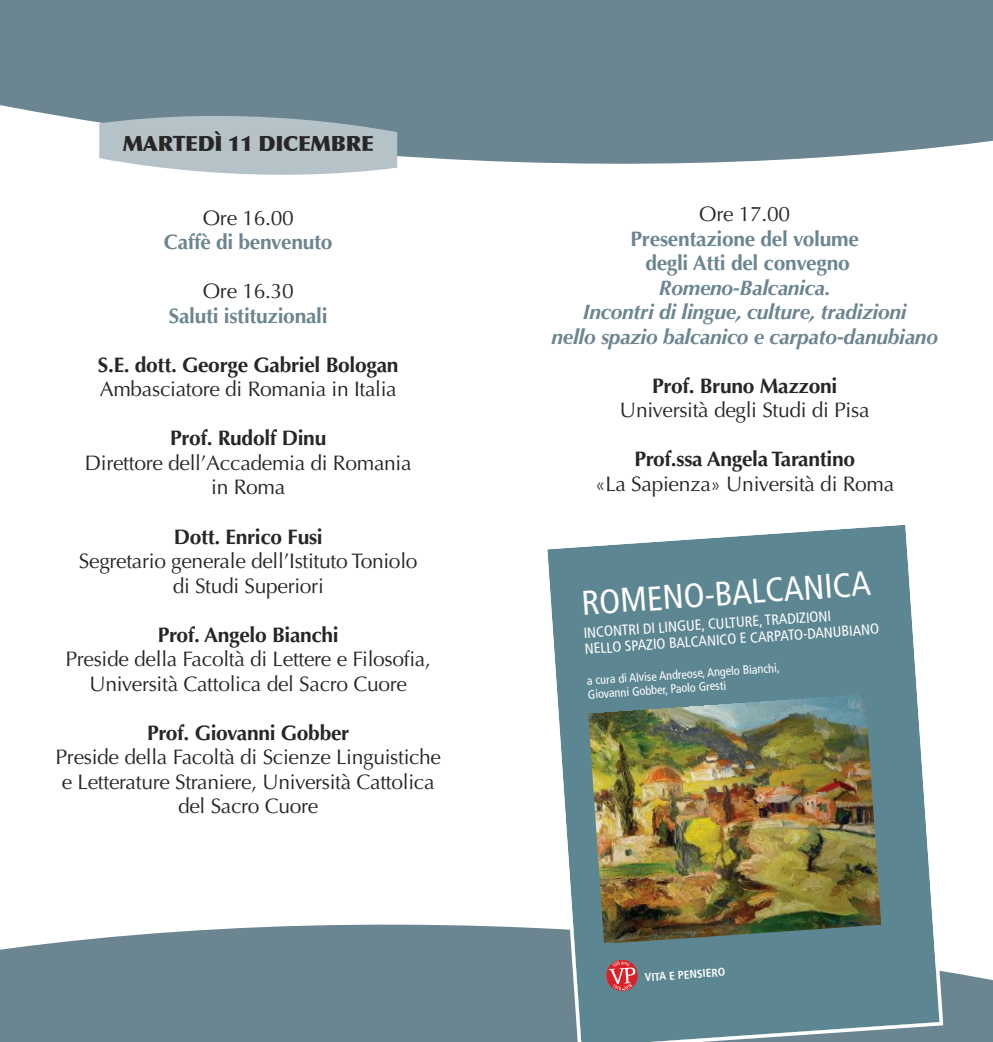
<style>
.page{position:relative;width:993px;height:1042px;background:#fff}
.page>*{position:absolute;margin:0;border:0;box-sizing:border-box;transform-origin:0 0}
.t1{font:condensed 34.3px "Frutiger LT Std";color:#fff}
.t2{font:21px/24.5px "Optima";letter-spacing:-.015em;color:#272526;text-align:center}
.t3{font:700 21px "Optima";letter-spacing:-.015em;color:#272526}
.t4{font:italic 700 21px/24.5px "Optima";letter-spacing:-.015em;color:#6b8591;text-align:center}
.t5{font:700 21px/24.5px "Optima";letter-spacing:-.015em;color:#6b8591;text-align:center}
.t6{font:900 21px "Optima";letter-spacing:-.015em;color:#272526}
.t7{font:condensed 14.7px/16.3px "Frutiger LT Std";color:#fff}
.t8{font:condensed 12.25px/13.8px "Frutiger LT Std";color:#fff}
.t9{font:700 condensed 11.38px "Frutiger LT Std";color:#fff}
</style>
<div class="page">
<svg style="left:0;top:0;width:992px;height:167px;fill:#6b8591"></svg>
<svg style="left:99px;top:114px;width:298px;height:61px"></svg>
<svg style="left:0;top:924px;width:992px;height:118px;fill:#6b8591"></svg>
<img style="left:541px;top:525px;width:403px;height:517px">
<p class="t6" style="left:123px;top:131px;width:252px">MARTEDÌ 11 DICEMBRE</p>
<p class="t2" style="left:203px;top:208px;width:92px">Ore 16.00</p>
<p class="t5" style="left:164px;top:232px;width:170px">Caffè di benvenuto</p>
<p class="t2" style="left:203px;top:281px;width:92px">Ore 16.30</p>
<p class="t5" style="left:169px;top:306px;width:160px">Saluti istituzionali</p>
<p class="t3" style="left:98px;top:356px;width:302px">S.E. dott. George Gabriel Bologan</p>
<p class="t2" style="left:100px;top:379px;width:298px">Ambasciatore di Romania in Italia</p>
<p class="t3" style="left:170px;top:430px;width:158px">Prof. Rudolf Dinu</p>
<p class="t2" style="left:85px;top:453px;width:328px">Direttore dell’Accademia di Romania in Roma</p>
<p class="t3" style="left:174px;top:528px;width:151px">Dott. Enrico Fusi</p>
<p class="t2" style="left:79px;top:551px;width:340px">Segretario generale dell’Istituto Toniolo di Studi Superiori</p>
<p class="t3" style="left:158px;top:626px;width:182px">Prof. Angelo Bianchi</p>
<p class="t2" style="left:65px;top:649px;width:367px">Preside della Facoltà di Lettere e Filosofia,<br>Università Cattolica del Sacro Cuore</p>
<p class="t3" style="left:147px;top:724px;width:204px">Prof. Giovanni Gobber</p>
<p class="t2" style="left:56px;top:747px;width:386px">Preside della Facoltà di Scienze Linguistiche e Letterature Straniere, Università Cattolica del Sacro Cuore</p>
<p class="t2" style="left:699px;top:204px;width:92px">Ore 17.00</p>
<p class="t5" style="left:630px;top:228px;width:230px">Presentazione del volume degli Atti del convegno</p>
<p class="t4" style="left:551px;top:275px;width:388px">Romeno-Balcanica.<br>Incontri di lingue, culture, tradizioni<br>nello spazio balcanico e carpato-danubiano</p>
<p class="t3" style="left:652px;top:377px;width:186px">Prof. Bruno Mazzoni</p>
<p class="t2" style="left:619px;top:400px;width:251px">Università degli Studi di Pisa</p>
<p class="t3" style="left:634px;top:450px;width:222px">Prof.ssa Angela Tarantino</p>
<p class="t2" style="left:595px;top:473px;width:300px">«La Sapienza» Università di Roma</p>
<h1 class="t1" style="left:580px;top:589px;width:291px;rotate:-4deg">ROMENO-BALCANICA</h1>
<p class="t7" style="left:583px;top:626px;width:296px;rotate:-4deg">INCONTRI DI LINGUE, CULTURE, TRADIZIONI<br>NELLO SPAZIO BALCANICO E CARPATO-DANUBIANO</p>
<p class="t8" style="left:586px;top:675px;width:195px;rotate:-4deg">a cura di Alvise Andreose, Angelo Bianchi,<br>Giovanni Gobber, Paolo Gresti</p>
<p class="t9" style="left:644px;top:973px;width:82px;rotate:-4deg">VITA E PENSIERO</p>
</div>
